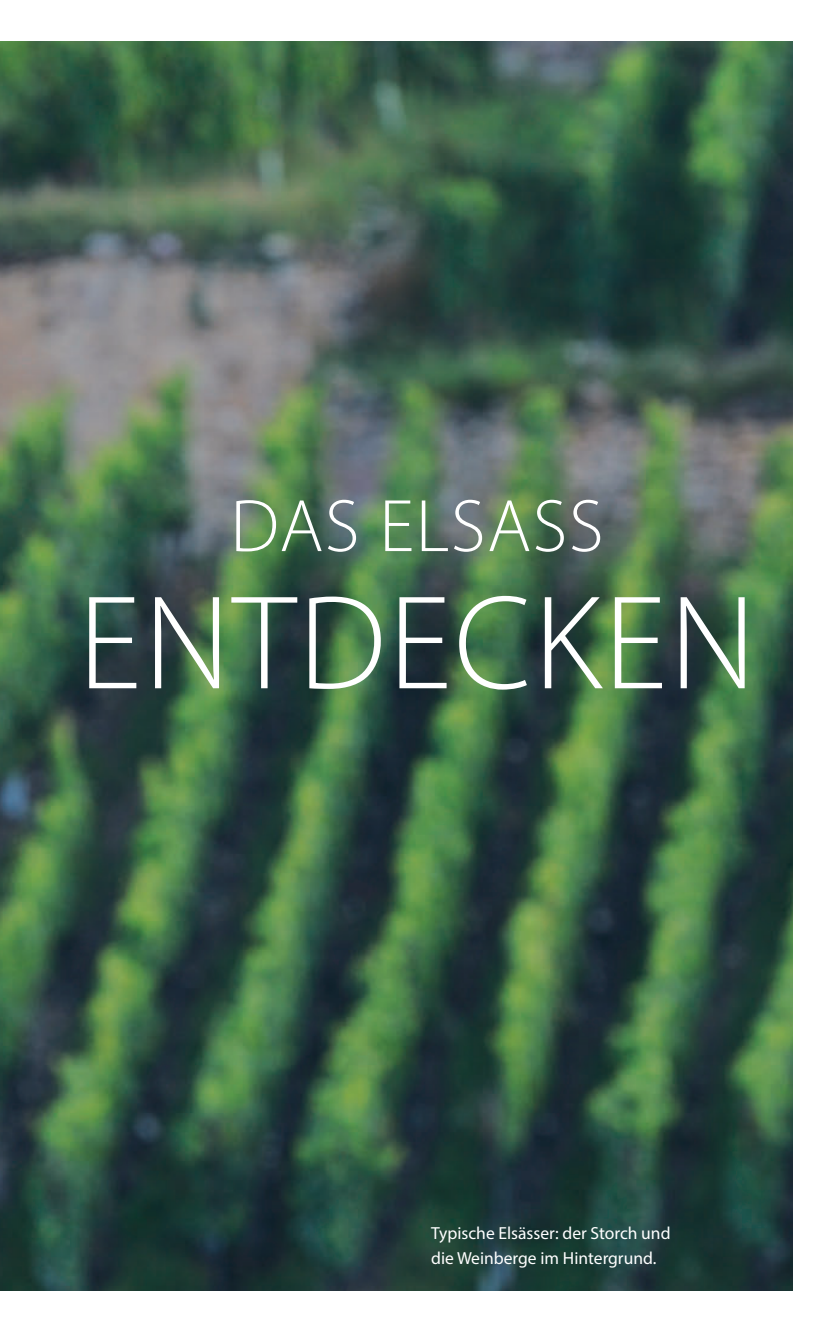
<style>
.page{position:relative;width:834px;height:1332px;background:#fff}
.page>*{position:absolute;margin:0;border:0;box-sizing:border-box;transform-origin:0 0}
.t1{font:300 135px "Myriad Pro";letter-spacing:.02em;color:#fff}
.t2{font:300 75px "Myriad Pro";letter-spacing:.02em;color:#fff}
.t3{font:17.5px/24.8px "Myriad Pro";color:#fff}
</style>
<div class="page">
<img style="left:0;top:41px;width:792px;height:1249px">
<p class="t2" style="left:230px;top:485px;width:375px">DAS ELSASS</p>
<p class="t1" style="left:78px;top:569px;width:592px">ENTDECKEN</p>
<p class="t3" style="left:431px;top:1220px;width:241px">Typische Elsässer: der Storch und die Weinberge im H intergrund.</p>
</div>
